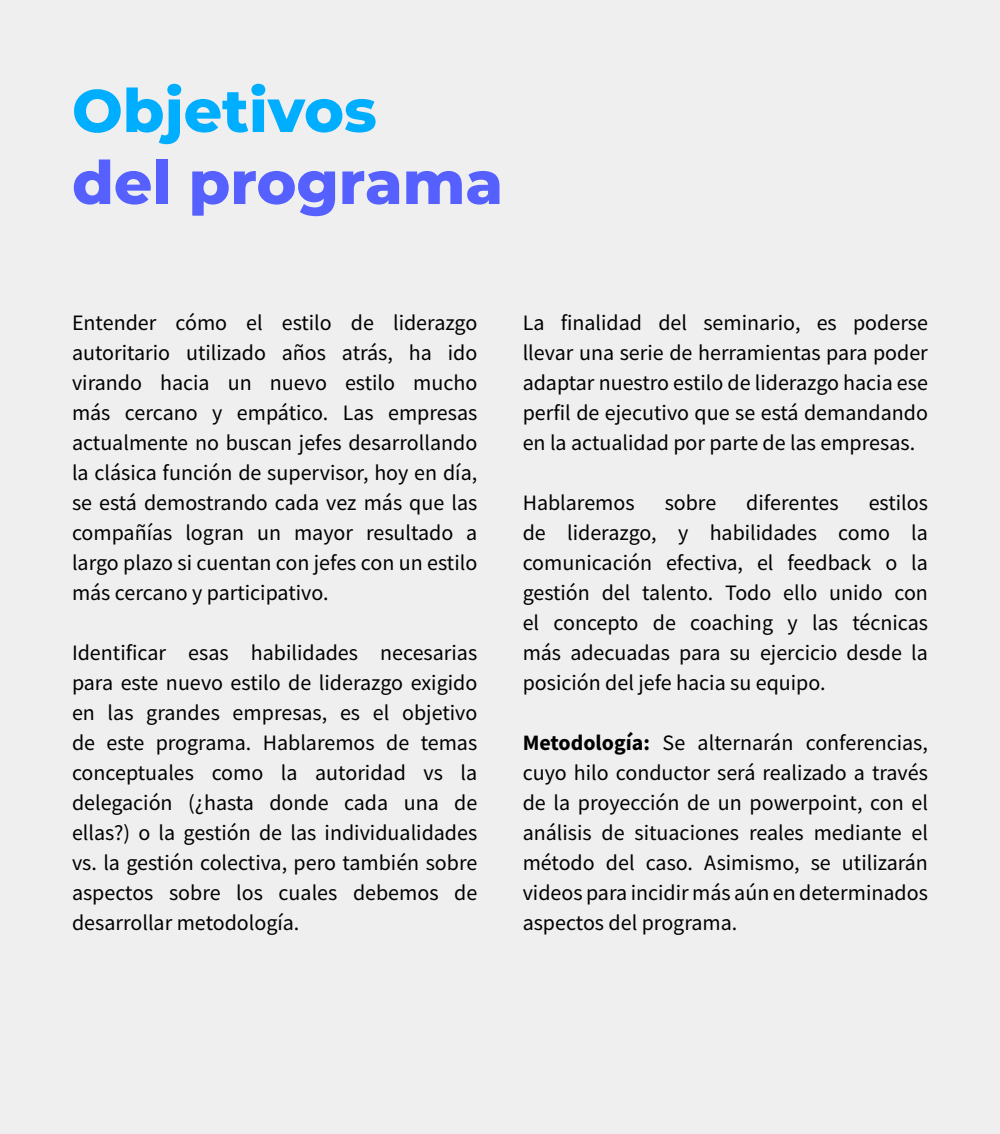
<style>
.page{position:relative;width:1000px;height:1134px;background:#efefef}
.page>*{position:absolute;margin:0;border:0;box-sizing:border-box;transform-origin:0 0}
.t1{font:800 60px "Montserrat";color:#5560ff}
.t2{font:800 60px "Montserrat";color:#00aeff}
.t3{font:22px/30px "Source Sans Pro";color:#000;text-align:justify}
.s1{font-weight:700}
</style>
<div class="page">
<h1 class="t2" style="left:72px;top:67px;width:306px">Objetivos</h1>
<h1 class="t1" style="left:72px;top:139px;width:433px">del programa</h1>
<p class="t3" style="left:72px;top:308px;width:407px">Entender cómo el estilo de liderazgo autoritario utilizado años atrás, ha ido virando hacia un nuevo estilo mucho más cercano y empático. Las empresas actualmente no buscan jefes desarrollando la clásica función de supervisor, hoy en día, se está demostrando cada vez más que las compañías logran un mayor resultado a largo plazo si cuentan con jefes con un estilo más cercano y participativo.</p>
<p class="t3" style="left:72px;top:638px;width:407px">Identificar esas habilidades necesarias para este nuevo estilo de liderazgo exigido en las grandes empresas, es el objetivo de este programa. Hablaremos de temas conceptuales como la autoridad vs la delegación (¿hasta donde cada una de ellas?) o la gestión de las individualidades vs. la gestión colectiva, pero también sobre aspectos sobre los cuales debemos de desarrollar metodología.</p>
<p class="t3" style="left:523px;top:308px;width:407px">La finalidad del seminario, es poderse llevar una serie de herramientas para poder adaptar nuestro estilo de liderazgo hacia ese perfil de ejecutivo que se está demandando en la actualidad por parte de las empresas.</p>
<p class="t3" style="left:523px;top:488px;width:114px">Hablaremos</p>
<p class="t3" style="left:665px;top:488px;width:53px">sobre</p>
<p class="t3" style="left:746px;top:488px;width:94px">diferentes</p>
<p class="t3" style="left:523px;top:488px;width:407px;text-indent:346px">estilos de liderazgo, y habilidades como la comunicación efectiva, el feedback o la gestión del talento. Todo ello unido con el concepto de coaching y las técnicas más adecuadas para su ejercicio desde la posición del jefe hacia su equipo.</p>
<p class="t3" style="left:523px;top:728px;width:407px"><span class="s1">Metodología:</span> Se alternarán conferencias, cuyo hilo conductor será realizado a través de la proyección de un powerpoint, con el análisis de situaciones reales mediante el método del caso. Asimismo, se utilizarán videos para incidir más aún en determinados aspectos del programa.</p>
</div>
